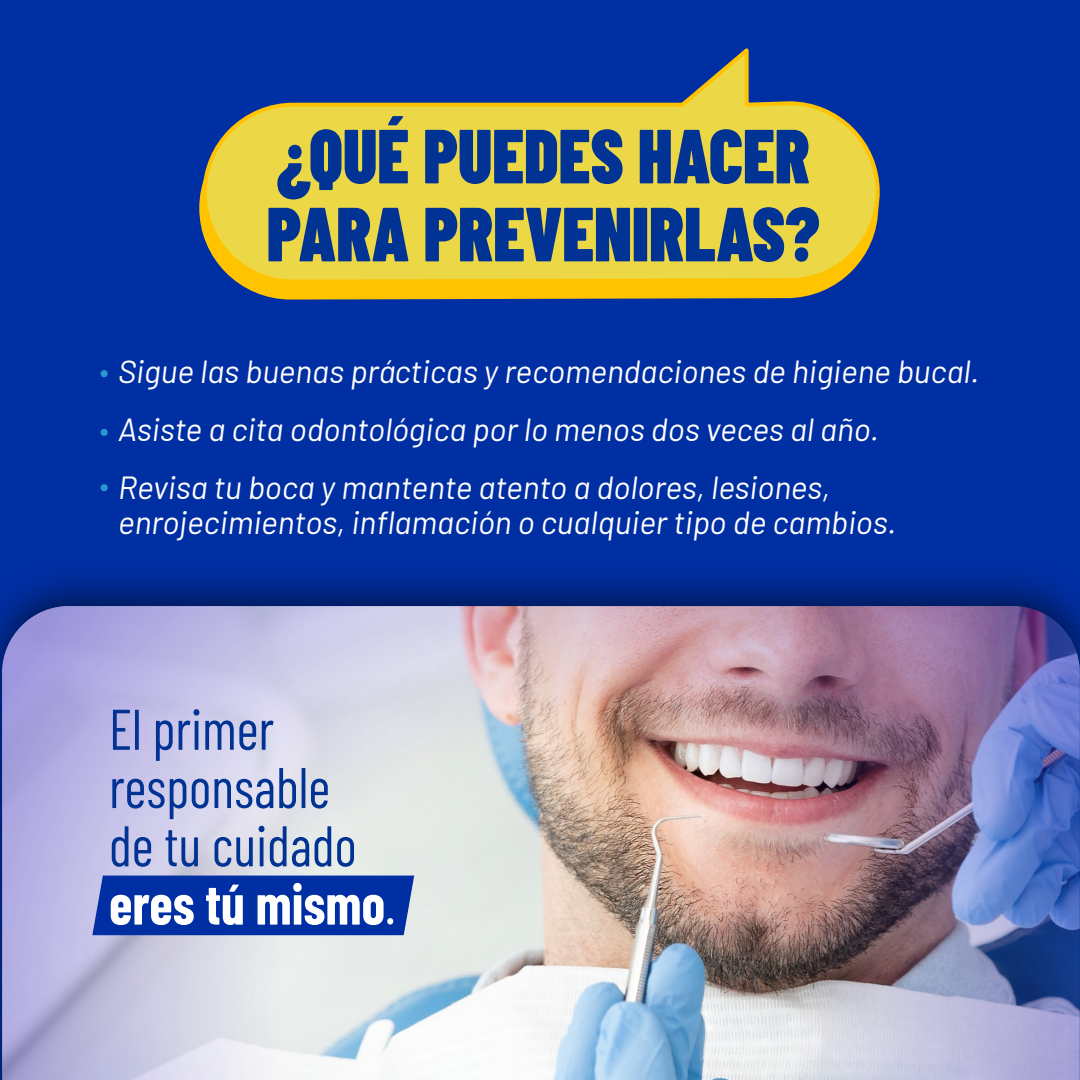
<style>
.page{position:relative;width:1080px;height:1080px;background:#002fa4}
.page>*{position:absolute;margin:0;border:0;box-sizing:border-box;transform-origin:0 0}
.t1{font:900 76.5px/78px "Barlow Condensed";color:#003393;scale:.94 1}
.t2{font:57.2px/58.3px "Barlow Condensed";color:#003393;scale:.94 1}
.t3{font:italic 32px/57.9px "Barlow";color:#fff}
.s1{font-weight:700;color:#fff}
.s2{color:#fff}
</style>
<div class="page">
<img style="left:2px;top:606px;width:1078px;height:474px">
<svg style="left:199px;top:191px;width:633px;height:109px"></svg>
<svg style="left:201px;top:48px;width:679px;height:238px"></svg>
<svg style="left:92px;top:876px;width:322px;height:59px"></svg>
<div style="left:101px;top:370px;width:7px;height:7px;background:#2798cf;border-radius:50%"></div>
<div style="left:101px;top:429px;width:7px;height:7px;background:#2798cf;border-radius:50%"></div>
<div style="left:101px;top:484px;width:7px;height:7px;background:#2798cf;border-radius:50%"></div>
<h1 class="t1" style="left:267px;top:114px;width:590px">¿QUÉ PUEDES HACER<br>PARA PREVENIRLAS?</h1>
<p class="t3" style="left:118px;top:340px;width:863px">Sigue las buenas prácticas y recomendaciones de higiene bucal.<br>Asiste a cita odontológica por lo menos dos veces al año.<br>Revisa tu boca y mantente atento a dolores, lesiones,</p>
<p class="t3" style="left:118px;top:491px;width:780px">enrojecimientos, inflamación o cualquier tipo de cambios.</p>
<h2 class="t2" style="left:109px;top:696px;width:306px">El primer responsable<br>de tu cuidado <span class="s1">eres tú mismo</span><span class="s2">.</span></h2>
</div>
